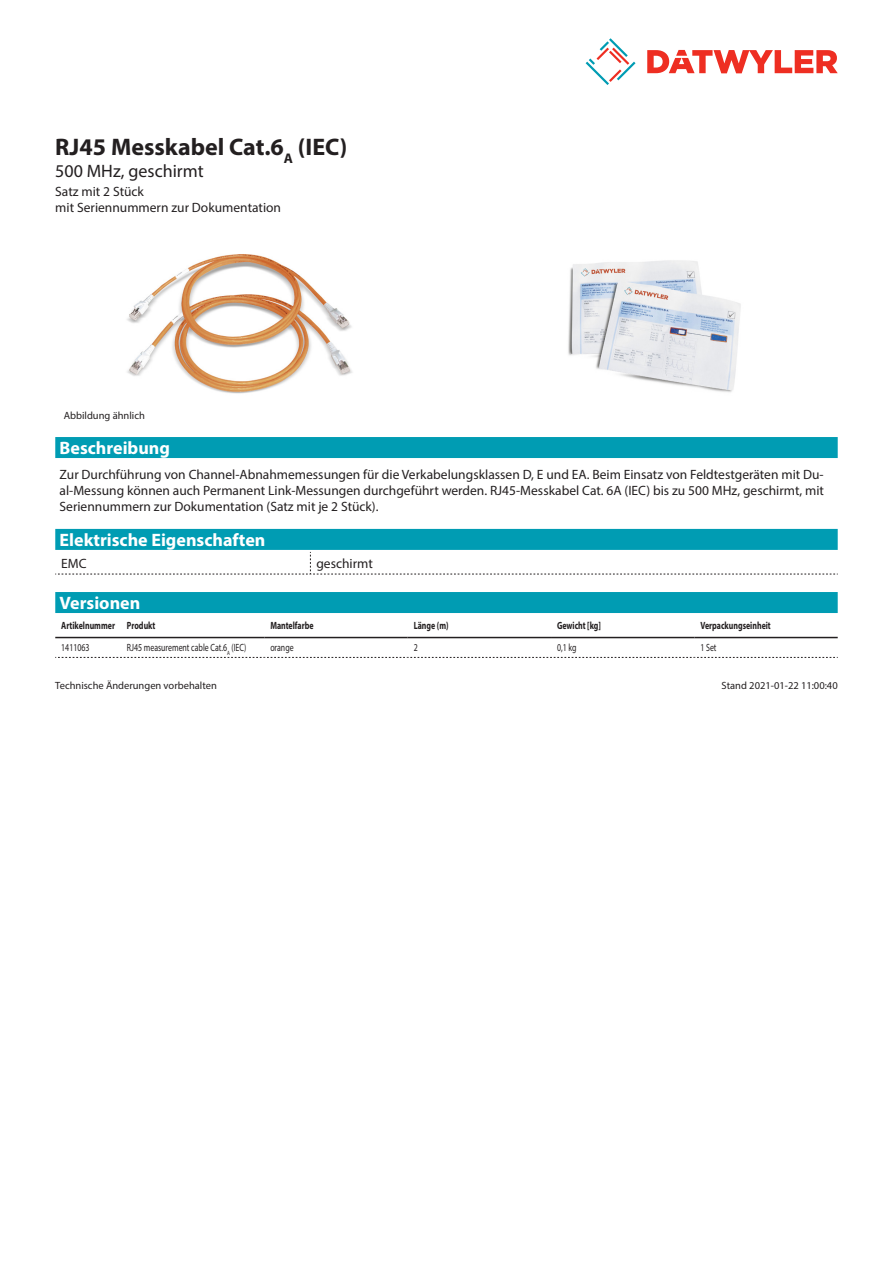
<style>
.page{position:relative;width:893px;height:1263px;background:#fff}
.page>*{position:absolute;margin:0;border:0;box-sizing:border-box;transform-origin:0 0}
.Product_Head{font:700 24px "Myriad Pro";color:#231f20}
.Standard_Head_Proper{font:700 18px "Myriad Pro";color:#fff}
.SubHead{font:18px "Myriad Pro";color:#231f20}
.Standard_text{font:13.5px/16.2px "Myriad Pro";color:#231f20}
.myriad_light_propert{font:13.5px "Myriad Pro";color:#231f20}
.myriadbold{font:700 10.5px "Myriad Pro";color:#231f20;scale:.75 1}
.myriadlight{font:10.5px "Myriad Pro";color:#231f20;scale:.75 1}
.Footnote{font:10.5px "Myriad Pro";color:#231f20}
.imagetext{font:10.5px "Myriad Pro";color:#231f20}
</style>
<div class="page">
<svg style="left:586px;top:38px;width:49px;height:47px"></svg>
<svg style="left:647px;top:50px;width:191px;height:23px"></svg>
<img style="left:127px;top:254px;width:225px;height:140px">
<img style="left:568px;top:260px;width:173px;height:132px">
<div style="left:55px;top:592px;width:783px;height:21px;background:#009cb3"></div>
<hr style="left:55px;top:637px;width:66px;height:1px;background:#231f20">
<hr style="left:121px;top:637px;width:143px;height:1px;background:#231f20">
<hr style="left:264px;top:637px;width:144px;height:1px;background:#231f20">
<hr style="left:408px;top:637px;width:143px;height:1px;background:#231f20">
<hr style="left:551px;top:637px;width:143px;height:1px;background:#231f20">
<hr style="left:694px;top:637px;width:144px;height:1px;background:#231f20">
<svg style="left:55px;top:657px;width:783px;height:1px"></svg>
<div style="left:55px;top:437px;width:783px;height:21px;background:#009cb3"></div>
<div style="left:55px;top:529px;width:783px;height:21px;background:#009cb3"></div>
<svg style="left:55px;top:552px;width:783px;height:23px"></svg>
<p class="Product_Head" style="left:55px;top:131px;width:293px">RJ45 Messkabel Cat.6<sub>A</sub> (IEC)</p>
<p class="SubHead" style="left:55px;top:160px;width:150px">500 MHz, geschirmt</p>
<p class="Standard_text" style="left:55px;top:183px;width:227px">Satz mit 2 Stück<br>mit Seriennummern zur Dokumentation</p>
<p class="imagetext" style="left:64px;top:409px;width:83px">Abbildung ähnlich</p>
<p class="Standard_Head_Proper" style="left:60px;top:436px;width:112px">Beschreibung</p>
<p class="Standard_text" style="left:60px;top:466px;width:766px;text-align:justify">Zur Durchführung von Channel-Abnahmemessungen für die Verkabelungsklassen D, E und EA. Beim Einsatz von Feldtestgeräten mit Du&shy;al-Messung können auch Permanent Link-Messungen durchgeführt werden. RJ45-Messkabel Cat. 6A (IEC) bis zu 500 MHz, geschirmt, mit Seriennummern zur Dokumentation (Satz mit je 2 Stück).</p>
<p class="Standard_Head_Proper" style="left:60px;top:528px;width:207px">Elektrische Eigenschaften</p>
<p class="myriad_light_propert" style="left:61px;top:555px;width:27px">EMC</p>
<p class="myriad_light_propert" style="left:316px;top:555px;width:58px">geschirmt</p>
<p class="Standard_Head_Proper" style="left:60px;top:591px;width:82px">Versionen</p>
<p class="myriadbold" style="left:61px;top:618px;width:73px">Artikelnummer</p>
<p class="myriadbold" style="left:127px;top:618px;width:39px">Produkt</p>
<p class="myriadbold" style="left:270px;top:618px;width:59px">Mantelfarbe</p>
<p class="myriadbold" style="left:414px;top:618px;width:48px">Länge (m)</p>
<p class="myriadbold" style="left:557px;top:618px;width:60px">Gewicht [kg]</p>
<p class="myriadbold" style="left:700px;top:618px;width:95px">Verpackungseinheit</p>
<p class="myriadlight" style="left:61px;top:641px;width:39px">1411063</p>
<p class="myriadlight" style="left:127px;top:641px;width:161px">RJ45 measurement cable Cat.6<sub>A</sub> (IEC)</p>
<p class="myriadlight" style="left:270px;top:641px;width:33px">orange</p>
<p class="myriadlight" style="left:414px;top:641px;width:7px">2</p>
<p class="myriadlight" style="left:557px;top:641px;width:27px">0,1 kg</p>
<p class="myriadlight" style="left:700px;top:641px;width:23px">1 Set</p>
<p class="Footnote" style="left:55px;top:679px;width:163px">Technische Änderungen vorbehalten</p>
<p class="Footnote" style="left:722px;top:679px;width:118px">Stand 2021-01-22 11:00:40</p>
</div>
